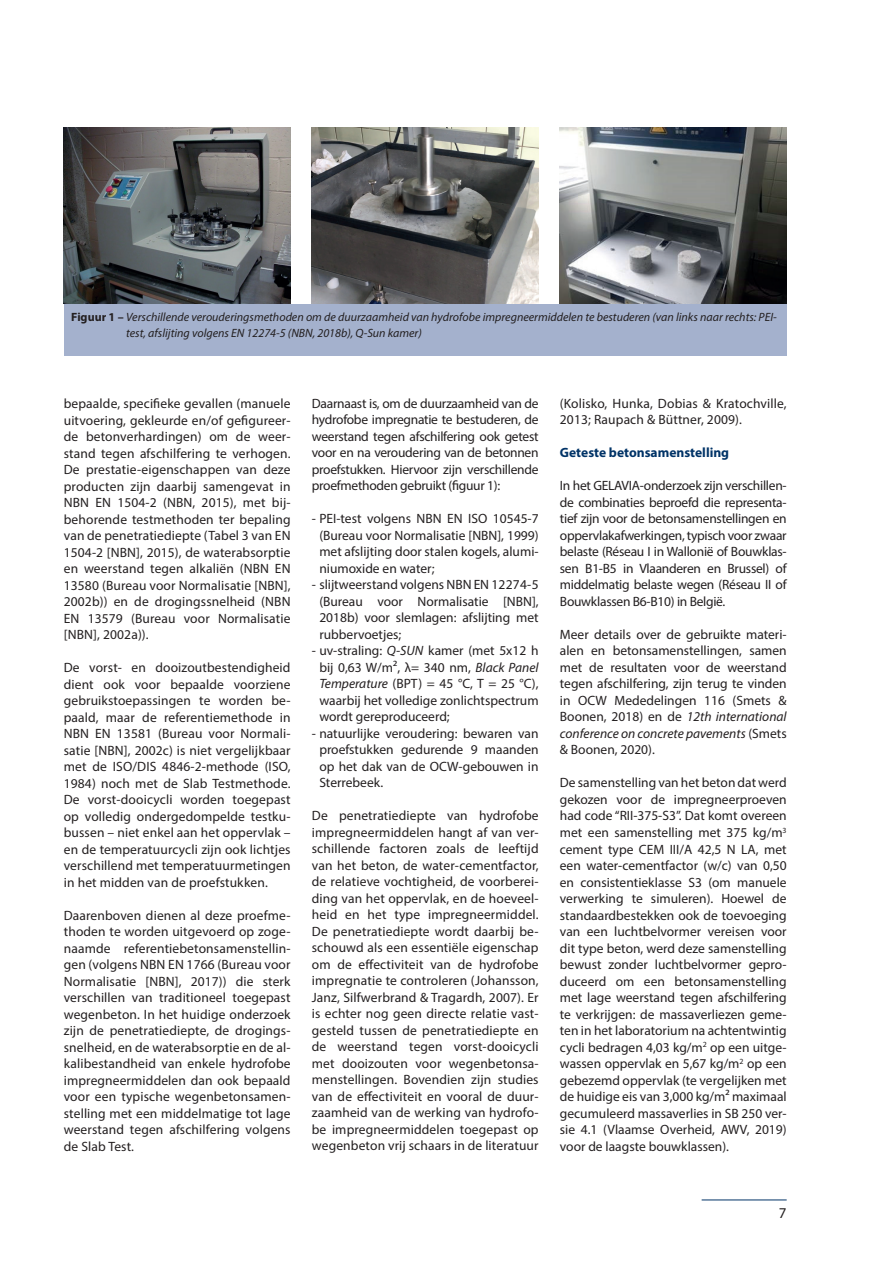
<style>
.page{position:relative;width:893px;height:1263px;background:#fff}
.page>*{position:absolute;margin:0;border:0;box-sizing:border-box;transform-origin:0 0}
.t1{font:15px "Myriad Pro";color:#231f20}
.t2{font:13.5px/16.5px "Myriad Pro";color:#231f20;text-align:justify}
.t3{font:700 13.5px "Myriad Pro";color:#003367}
.t4{font:italic 12px/16.5px "Myriad Pro";color:#231f20}
.s1{font-weight:700;font-style:normal}
.s2{font-style:italic}
</style>
<div class="page">
<hr style="left:702px;top:1199px;width:85px;height:1px;background:#003367">
<div style="left:64px;top:304px;width:723px;height:52px;background:#a4b1cd"></div>
<img style="left:64px;top:128px;width:227px;height:176px">
<img style="left:312px;top:128px;width:227px;height:176px">
<img style="left:560px;top:128px;width:227px;height:176px">
<p class="t4" style="left:126px;top:308px;width:652px;text-indent:-55px"><span class="s1">Figuur 1 –</span> Verschillende verouderingsmethoden om de duurzaamheid van hydrofobe impregneermiddelen te bestuderen (van links naar rechts: PEI&shy;test, afslijting volgens EN 12274-5 (NBN, 2018b), Q-Sun kamer)</p>
<p class="t2" style="left:64px;top:395px;width:228px">bepaalde, specifieke gevallen (manuele uitvoering, gekleurde en/of gefigureer&shy;de betonverhardingen) om de weer&shy;stand tegen afschilfering te verhogen.<br>De prestatie-eigenschappen van deze producten zijn daarbij samengevat in NBN EN 1504-2 (NBN, 2015), met bij&shy;behorende testmethoden ter bepaling van de penetratiediepte (Tabel 3 van EN 1504-2 [NBN], 2015), de waterabsorptie en weerstand tegen alkaliën (NBN EN 13580 (Bureau voor Normalisatie [NBN], 2002b)) en de drogingssnelheid (NBN EN 13579 (Bureau voor Normalisatie [NBN], 2002a)).</p>
<p class="t2" style="left:64px;top:659px;width:228px">De vorst- en dooizoutbestendigheid dient ook voor bepaalde voorziene gebruikstoepassingen te worden be&shy;paald, maar de referentiemethode in NBN EN 13581 (Bureau voor Normali&shy;satie [NBN], 2002c) is niet vergelijkbaar met de ISO/DIS 4846-2-methode (ISO, 1984) noch met de Slab Testmethode.<br>De vorst-dooicycli worden toegepast op volledig ondergedompelde testku&shy;bussen – niet enkel aan het oppervlak – en de temperatuurcycli zijn ook lichtjes verschillend met temperatuurmetingen in het midden van de proefstukken.</p>
<p class="t2" style="left:64px;top:906px;width:228px">Daarenboven dienen al deze proefme&shy;thoden te worden uitgevoerd op zoge&shy;naamde referentiebetonsamenstellin&shy;gen (volgens NBN EN 1766 (Bureau voor Normalisatie [NBN], 2017)) die sterk verschillen van traditioneel toegepast wegenbeton. In het huidige onderzoek zijn de penetratiediepte, de drogings&shy;snelheid, en de waterabsorptie en de al&shy;kalibestandheid van enkele hydrofobe impregneermiddelen dan ook bepaald voor een typische wegenbetonsamen&shy;stelling met een middelmatige tot lage weerstand tegen afschilfering volgens de Slab Test.</p>
<p class="t2" style="left:312px;top:395px;width:228px">Daarnaast is, om de duurzaamheid van de hydrofobe impregnatie te bestuderen, de weerstand tegen afschilfering ook getest voor en na veroudering van de betonnen proefstukken. Hiervoor zijn verschillende proefmethoden gebruikt (figuur 1):</p>
<p class="t2" style="left:319px;top:510px;width:221px;text-indent:-8px">- PEI-test volgens NBN EN ISO 10545-7 (Bureau voor Normalisatie [NBN], 1999) met afslijting door stalen kogels, alumi&shy;niumoxide en water;</p>
<p class="t2" style="left:319px;top:576px;width:221px;text-indent:-8px">- slijtweerstand volgens NBN EN 12274-5 (Bureau voor Normalisatie [NBN], 2018b) voor slemlagen: afslijting met rubbervoetjes;</p>
<p class="t2" style="left:319px;top:642px;width:221px;text-indent:-8px">- uv-straling: <span class="s2">Q-SUN</span> kamer (met 5x12 h bij 0,63 W/m², λ= 340 nm, <span class="s2">Black Panel Temperature</span> (BPT) = 45 °C, T = 25 °C), waarbij het volledige zonlichtspectrum wordt gereproduceerd;</p>
<p class="t2" style="left:319px;top:725px;width:221px;text-indent:-8px">- natuurlijke veroudering: bewaren van proefstukken gedurende 9 maanden op het dak van de OCW-gebouwen in Sterrebeek.</p>
<p class="t2" style="left:312px;top:807px;width:228px">De penetratiediepte van hydrofobe impregneermiddelen hangt af van ver&shy;schillende factoren zoals de leeftijd van het beton, de water-cementfactor, de relatieve vochtigheid, de voorberei&shy;ding van het oppervlak, en de hoeveel&shy;heid en het type impregneermiddel.<br>De penetratiediepte wordt daarbij be&shy;schouwd als een essentiële eigenschap om de effectiviteit van de hydrofobe impregnatie te controleren (Johansson, Janz, Silfwerbrand &amp; Tragardh, 2007). Er is echter nog geen directe relatie vast&shy;gesteld tussen de penetratiediepte en de weerstand tegen vorst-dooicycli met dooizouten voor wegenbetonsa&shy;menstellingen. Bovendien zijn studies van de effectiviteit en vooral de duur&shy;zaamheid van de werking van hydrofo&shy;be impregneermiddelen toegepast op wegenbeton vrij schaars in de literatuur</p>
<p class="t2" style="left:560px;top:395px;width:228px">(Kolisko, Hunka, Dobias &amp; Kratochville,<br>2013; Raupach &amp; Büttner, 2009).</p>
<p class="t3" style="left:560px;top:444px;width:171px">Geteste betonsamenstelling</p>
<p class="t2" style="left:560px;top:477px;width:228px">In het GELAVIA-onderzoek zijn verschillen&shy;de combinaties beproefd die representa&shy;tief zijn voor de betonsamenstellingen en oppervlakafwerkingen, typisch voor zwaar belaste (Réseau I in Wallonië of Bouwklas&shy;sen B1-B5 in Vlaanderen en Brussel) of middelmatig belaste wegen (Réseau II of Bouwklassen B6-B10) in België.</p>
<p class="t2" style="left:560px;top:626px;width:228px">Meer details over de gebruikte materi&shy;alen en betonsamenstellingen, samen met de resultaten voor de weerstand tegen afschilfering, zijn terug te vinden in OCW Mededelingen 116 (Smets &amp; Boonen, 2018) en de <span class="s2">12th international conference on concrete pavements</span> (Smets &amp; Boonen, 2020).</p>
<p class="t2" style="left:560px;top:774px;width:228px">De samenstelling van het beton dat werd gekozen voor de impregneerproeven had code “RII-375-S3”. Dat komt overeen met een samenstelling met 375 kg/m<sup>3 </sup>cement type CEM III/A 42,5 N LA, met een water-cementfactor (w/c) van 0,50 en consistentieklasse S3 (om manuele verwerking te simuleren). Hoewel de standaardbestekken ook de toevoeging van een luchtbelvormer vereisen voor dit type beton, werd deze samenstelling bewust zonder luchtbelvormer gepro&shy;duceerd om een betonsamenstelling met lage weerstand tegen afschilfering te verkrijgen: de massaverliezen geme&shy;ten in het laboratorium na achtentwintig cycli bedragen 4,03 kg/m<sup>2</sup> op een uitge&shy;wassen oppervlak en 5,67 kg/m<sup>2</sup> op een gebezemd oppervlak (te vergelijken met de huidige eis van 3,000 kg/m² maximaal gecumuleerd massaverlies in SB 250 ver&shy;sie 4.1 (Vlaamse Overheid, AWV, 2019) voor de laagste bouwklassen).</p>
<p class="t1" style="left:779px;top:1203px;width:9px">7</p>
</div>
